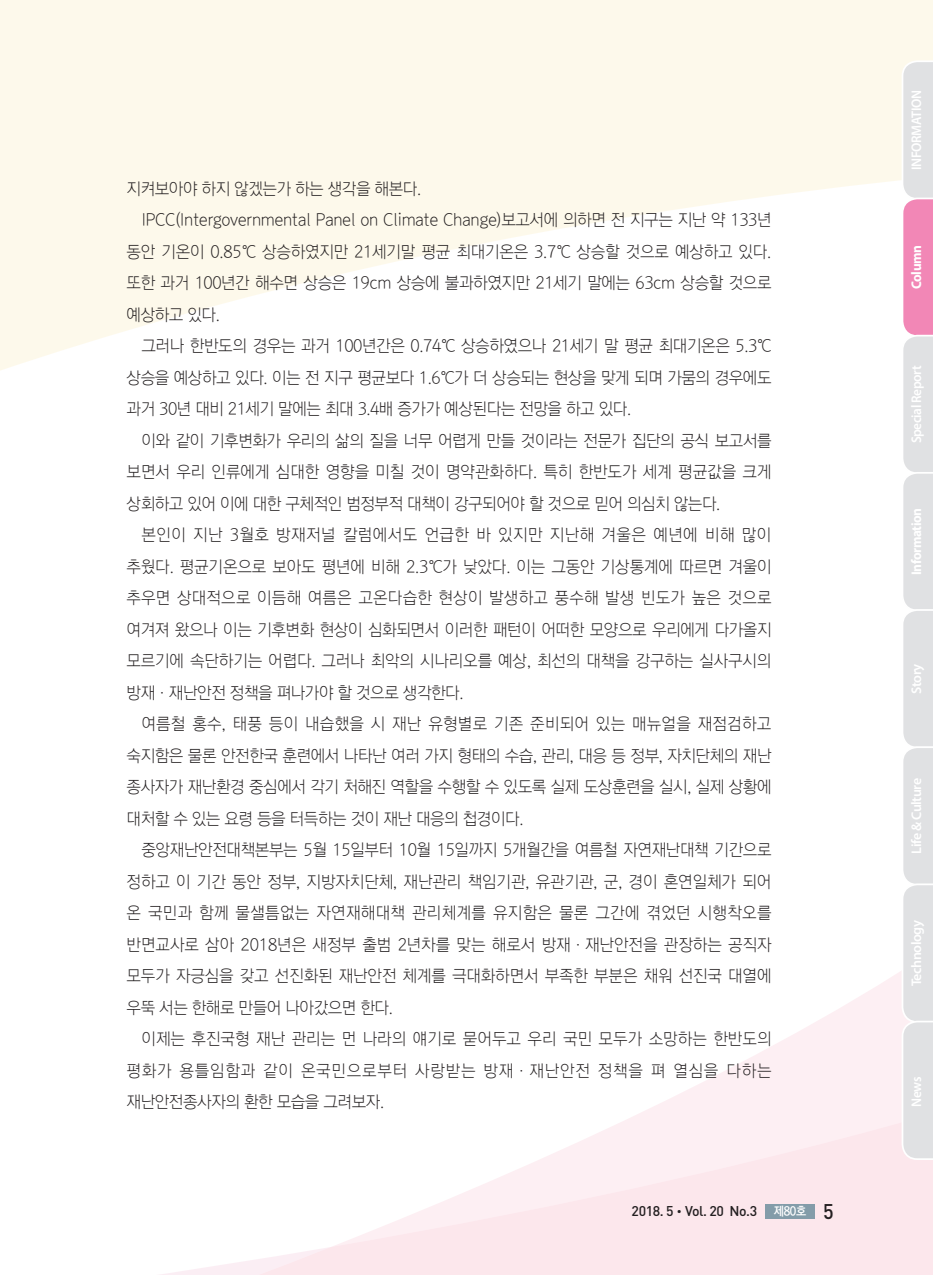
<style>
.page{position:relative;width:933px;height:1275px;background:#fff}
.page>*{position:absolute;margin:0;border:0;box-sizing:border-box;transform-origin:0 0}
.t1{font:500 21px "DIN Pro";color:#231f20;scale:.95 1}
._0_본문{font:16.62px/31.5px "Korean GD10 R";letter-spacing:-.03em;color:#231f20;text-align:justify}
.t2{font:600 14px "Myriad Pro";letter-spacing:-.03em;color:#fff;scale:.95 1}
.t3{font:600 14px "Myriad Pro";letter-spacing:-.03em;color:#fff}
.t4{font:500 14px "DIN Pro";letter-spacing:-.03em;color:#231f20}
.t5{font:700 14px "Myriad Pro";letter-spacing:-.03em;color:#fff;scale:.95 1}
.t6{font:12.25px "Korean GD15 R";color:#fff;scale:.95 1}
.s1{font-family:"Korean GD17 R";font-weight:400}
</style>
<div class="page">
<svg style="left:150px;top:0;width:783px;height:324px;fill:#fdf9eb"></svg>
<div style="left:0;top:0;width:150px;height:371px;background:#fdf9eb"></div>
<svg style="left:682px;top:972px;width:218px;height:121px"></svg>
<svg style="left:160px;top:1093px;width:773px;height:182px;fill:#fdeff3"></svg>
<div style="left:765px;top:1204px;width:50px;height:15px;background:#839ca9"></div>
<svg style="left:900px;top:60px;width:33px;height:1101px;background:#e6dbe2"></svg>
<p class="_0_본문" style="left:126px;top:173px;width:296px">지켜보아야 하지 않겠는가 하는 생각을 해본다.</p>
<p class="_0_본문" style="left:126px;top:204px;width:646px;text-indent:15px">IPCC(Intergovernmental Panel on Climate Change)보고서에 의하면 전 지구는 지난 약 133년 동안 기온이 0.85℃ 상승하였지만 21세기말 평균 최대기온은 3.7℃ 상승할 것으로 예상하고 있다. 또한 과거 100년간 해수면 상승은 19cm 상승에 불과하였지만 21세기 말에는 63cm 상승할 것으로 예상하고 있다.</p>
<p class="_0_본문" style="left:126px;top:330px;width:646px;text-indent:15px">그러나 한반도의 경우는 과거 100년간은 0.74℃ 상승하였으나 21세기 말 평균 최대기온은 5.3℃ 상승을 예상하고 있다. 이는 전 지구 평균보다 1.6℃가 더 상승되는 현상을 맞게 되며 가뭄의 경우에도 과거 30년 대비 21세기 말에는 최대 3.4배 증가가 예상된다는 전망을 하고 있다.</p>
<p class="_0_본문" style="left:126px;top:425px;width:647px;text-indent:15px">이와 같이 기후변화가 우리의 삶의 질을 너무 어렵게 만들 것이라는 전문가 집단의 공식 보고서를 보면서 우리 인류에게 심대한 영향을 미칠 것이 명약관화하다. 특히 한반도가 세계 평균값을 크게 상회하고 있어 이에 대한 구체적인 범정부적 대책이 강구되어야 할 것으로 믿어 의심치 않는다.</p>
<p class="_0_본문" style="left:126px;top:519px;width:647px;text-indent:15px">본인이 지난 3월호 방재저널 칼럼에서도 언급한 바 있지만 지난해 겨울은 예년에 비해 많이 추웠다. 평균기온으로 보아도 평년에 비해 2.3℃가 낮았다. 이는 그동안 기상통계에 따르면 겨울이 추우면 상대적으로 이듬해 여름은 고온다습한 현상이 발생하고 풍수해 발생 빈도가 높은 것으로 여겨져 왔으나 이는 기후변화 현상이 심화되면서 이러한 패턴이 어떠한 모양으로 우리에게 다가올지 모르기에 속단하기는 어렵다. 그러나 최악의 시나리오를 예상, 최선의 대책을 강구하는 실사구시의 방재·재난안전 정책을 펴나가야 할 것으로 생각한다.</p>
<p class="_0_본문" style="left:126px;top:708px;width:646px;text-indent:15px">여름철 홍수, 태풍 등이 내습했을 시 재난 유형별로 기존 준비되어 있는 매뉴얼을 재점검하고 숙지함은 물론 안전한국 훈련에서 나타난 여러 가지 형태의 수습, 관리, 대응 등 정부, 자치단체의 재난 종사자가 재난환경 중심에서 각기 처해진 역할을 수행할 수 있도록 실제 도상훈련을 실시, 실제 상황에 대처할 수 있는 요령 등을 터득하는 것이 재난 대응의 첩경이다.</p>
<p class="_0_본문" style="left:126px;top:834px;width:646px;text-indent:15px">중앙재난안전대책본부는 5월 15일부터 10월 15일까지 5개월간을 여름철 자연재난대책 기간으로 정하고 이 기간 동안 정부, 지방자치단체, 재난관리 책임기관, 유관기관, 군, 경이 혼연일체가 되어 온 국민과 함께 물샐틈없는 자연재해대책 관리체계를 유지함은 물론 그간에 겪었던 시행착오를 반면교사로 삼아 2018년은 새정부 출범 2년차를 맞는 해로서 방재·재난안전을 관장하는 공직자 모두가 자긍심을 갖고 선진화된 재난안전 체계를 극대화하면서 부족한 부분은 채워 선진국 대열에 우뚝 서는 한해로 만들어 나아갔으면 한다.</p>
<p class="_0_본문" style="left:126px;top:1023px;width:646px;text-indent:15px">이제는 후진국형 재난 관리는 먼 나라의 얘기로 묻어두고 우리 국민 모두가 소망하는 한반도의 평화가 용틀임함과 같이 온국민으로부터 사랑받는 방재·재난안전 정책을 펴 열심을 다하는 재난안전종사자의 환한 모습을 그려보자.</p>
<p class="t4" style="left:631px;top:1202px;width:127px">2018. 5<span class="s1">•</span>Vol. 20 No.3</p>
<p class="t6" style="left:774px;top:1204px;width:36px">제80호</p>
<p class="t1" style="left:823px;top:1197px;width:13px">5</p>
<p class="t2" style="left:907px;top:170px;width:85px;rotate:-90deg">INFORMATION</p>
<p class="t5" style="left:907px;top:289px;width:48px;rotate:-90deg">Column</p>
<p class="t2" style="left:907px;top:443px;width:84px;rotate:-90deg">Special Report</p>
<p class="t5" style="left:907px;top:575px;width:72px;rotate:-90deg">Information</p>
<p class="t3" style="left:907px;top:694px;width:32px;rotate:-90deg">Story</p>
<p class="t3" style="left:907px;top:854px;width:77px;rotate:-90deg">Life &amp; Culture</p>
<p class="t3" style="left:907px;top:986px;width:68px;rotate:-90deg">Technology</p>
<p class="t2" style="left:907px;top:1107px;width:33px;rotate:-90deg">News</p>
</div>
